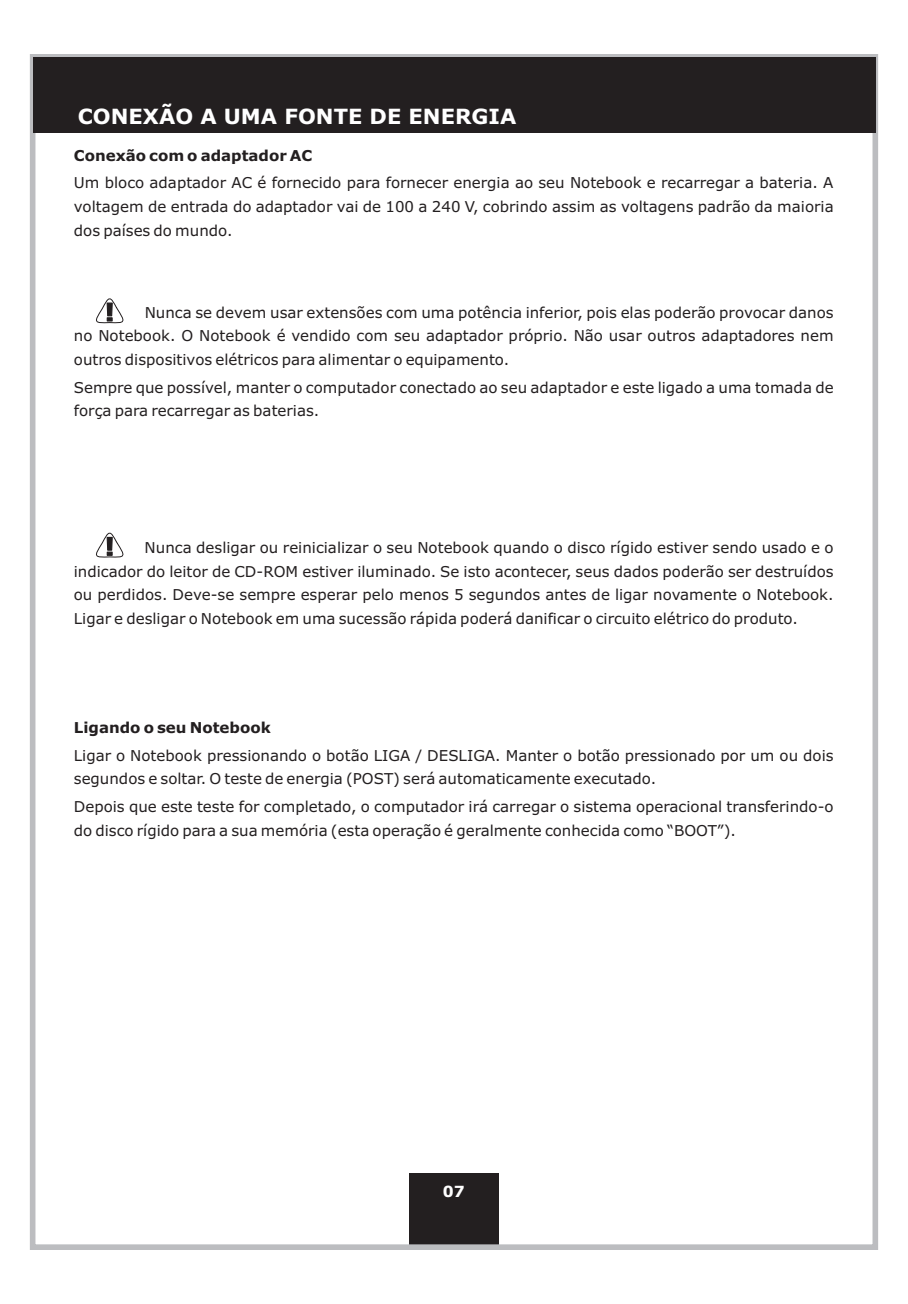
<style>
.page{position:relative;width:908px;height:1304px;background:#fff}
.page>*{position:absolute;margin:0;border:0;box-sizing:border-box;transform-origin:0 0}
.t1{font:700 21px "Verdana";color:#fff}
.t2{font:700 15.4px "Verdana";color:#fff}
.t3{font:15px/23.6px "Verdana";color:#231f20;text-align:justify}
.t4{font:700 15px "Verdana";color:#231f20}
</style>
<div class="page">
<div style="left:409px;top:1173px;width:89px;height:74px;background:#231f20"></div>
<div style="left:30px;top:54px;width:847px;height:1196px;border:6px solid #bcbdc0"></div>
<div style="left:33px;top:57px;width:841px;height:76px;background:#231f20"></div>
<svg style="left:96px;top:298px;width:28px;height:26px"></svg>
<svg style="left:96px;top:532px;width:28px;height:26px"></svg>
<h1 class="t1" style="left:78px;top:108px;width:440px">CONEXÃO A UMA FONTE DE ENERGIA</h1>
<p class="t4" style="left:74px;top:150px;width:240px">Conexão com o adaptador AC</p>
<p class="t3" style="left:74px;top:172px;width:761px">Um bloco adaptador AC é fornecido para fornecer energia ao seu Notebook e recarregar a bateria. A voltagem de entrada do adaptador vai de 100 a 240 V, cobrindo assim as voltagens padrão da maioria dos países do mundo.</p>
<p class="t3" style="left:74px;top:302px;width:761px;text-indent:71px">Nunca se devem usar extensões com uma potência inferior, pois elas poderão provocar danos no Notebook. O Notebook é vendido com seu adaptador próprio. Não usar outros adaptadores nem outros dispositivos elétricos para alimentar o equipamento.</p>
<p class="t3" style="left:74px;top:377px;width:761px">Sempre que possível, manter o computador conectado ao seu adaptador e este ligado a uma tomada de força para recarregar as baterias.</p>
<p class="t3" style="left:74px;top:537px;width:761px;text-indent:71px">Nunca desligar ou reinicializar o seu Notebook quando o disco rígido estiver sendo usado e o indicador do leitor de CD-ROM estiver iluminado. Se isto acontecer, seus dados poderão ser destruídos ou perdidos. Deve-se sempre esperar pelo menos 5 segundos antes de ligar novamente o Notebook.<br>Ligar e desligar o Notebook em uma sucessão rápida poderá danificar o circuito elétrico do produto.</p>
<p class="t4" style="left:74px;top:722px;width:198px">Ligando o seu Notebook</p>
<p class="t3" style="left:74px;top:745px;width:761px">Ligar o Notebook pressionando o botão LIGA / DESLIGA. Manter o botão pressionado por um ou dois segundos e soltar. O teste de energia (POST) será automaticamente executado.</p>
<p class="t3" style="left:74px;top:796px;width:761px">Depois que este teste for completado, o computador irá carregar o sistema operacional transferindo-o do disco rígido para a sua memória (esta operação é geralmente conhecida como “BOOT”).</p>
<p class="t2" style="left:442px;top:1185px;width:23px">07</p>
</div>
